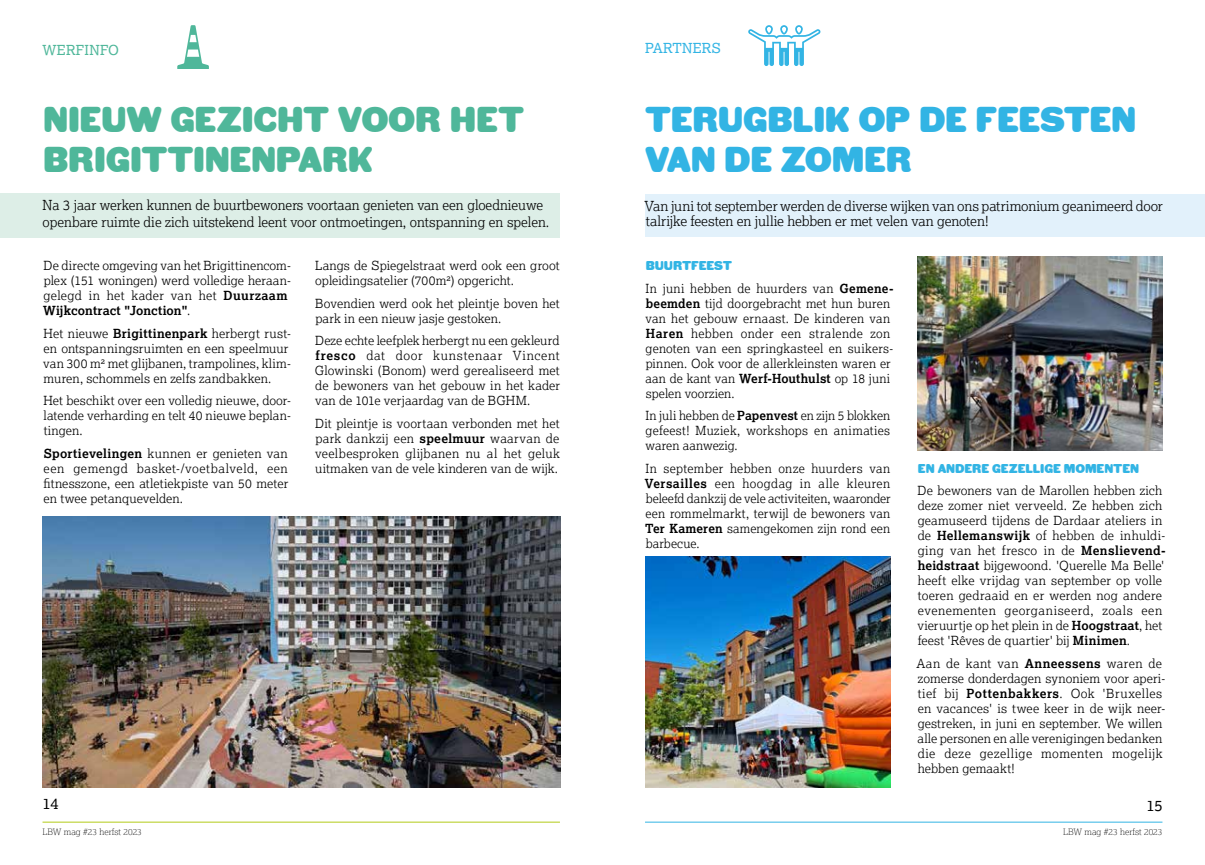
<style>
.page{position:relative;width:1205px;height:865px;background:#fff}
.page>*{position:absolute;margin:0;border:0;box-sizing:border-box;transform-origin:0 0}
.t1{font:35px/40px "HWT Gothic Round";color:#4fb79a}
.t2{font:35px/40px "HWT Gothic Round";color:#32b4e4}
.t3{font:15px "Lexia";color:#000}
.t4{font:300 13.75px/15px "Lexia";color:#000}
.t5{font:13.75px "Lexia";letter-spacing:.02em;color:#32b4e4}
.t6{font:13.75px "Lexia";letter-spacing:.02em;color:#4fb79a}
.t7{font:300 12.5px/15px "Lexia";letter-spacing:.01em;color:#000}
.t8{font:12.5px "HWT Gothic Round";color:#32b4e4}
.t9{font:100 8.75px "Lexia";color:#000}
.s1{font-weight:700}
</style>
<div class="page">
<svg style="left:748px;top:25px;width:73px;height:41px"></svg>
<div style="left:645px;top:194px;width:560px;height:43px;background:#e2f1fb"></div>
<svg style="left:177px;top:25px;width:32px;height:44px"></svg>
<img style="left:917px;top:256px;width:245px;height:194px">
<img style="left:43px;top:516px;width:518px;height:271px">
<hr style="left:645px;top:821px;width:517px;height:1px;background:#32b4e4">
<hr style="left:43px;top:821px;width:517px;height:1px;background:#b2cb18">
<div style="left:0;top:193px;width:560px;height:44px;background:#ddeee7"></div>
<img style="left:645px;top:556px;width:245px;height:231px">
<p class="t6" style="left:43px;top:41px;width:78px">WERFINFO</p>
<p class="t5" style="left:645px;top:40px;width:77px">PARTNERS</p>
<h1 class="t1" style="left:43px;top:100px;width:482px">NIEUW GEZICHT VOOR HET<br>BRIGITTINENPARK</h1>
<p class="t4" style="left:43px;top:197px;width:508px;line-height:16.5px">Na 3 jaar werken kunnen de buurtbewoners voortaan genieten van een gloednieuwe openbare ruimte die zich uitstekend leent voor ontmoetingen, ontspanning en spelen.</p>
<h1 class="t2" style="left:645px;top:100px;width:492px">TERUGBLIK OP DE FEESTEN<br>VAN DE ZOMER</h1>
<p class="t4" style="left:644px;top:198px;width:520px">Van juni tot september werden de diverse wijken van ons patrimonium geanimeerd door talrijke feesten en jullie hebben er met velen van genoten!</p>
<p class="t7" style="left:43px;top:258px;width:249px">De directe omgeving van het Brigittinencom&shy;plex (151 woningen) werd volledige heraan&shy;gelegd in het kader van het <span class="s1">Duurzaam Wijkcontract "Jonction"</span>.</p>
<p class="t7" style="left:43px;top:325px;width:249px">Het nieuwe <span class="s1">Brigittinenpark</span> herbergt rust&shy;en ontspanningsruimten en een speelmuur van 300 m² met glijbanen, trampolines, klim&shy;muren, schommels en zelfs zandbakken.</p>
<p class="t7" style="left:44px;top:393px;width:249px;text-align:justify">Het beschikt over een volledig nieuwe, door&shy;latende verharding en telt 40 nieuwe beplan&shy;tingen.</p>
<p class="t7" style="left:43px;top:445px;width:246px;text-align:justify"><span class="s1">Sportievelingen</span> kunnen er genieten van een gemengd basket-/voetbalveld, een fitnesszone, een atletiekpiste van 50 meter en twee petanquevelden.</p>
<p class="t7" style="left:315px;top:258px;width:246px">Langs de Spiegelstraat werd ook een groot opleidingsatelier (700m²) opgericht.</p>
<p class="t7" style="left:315px;top:295px;width:246px">Bovendien werd ook het pleintje boven het park in een nieuw jasje gestoken.</p>
<p class="t7" style="left:315px;top:333px;width:247px;text-align:justify">Deze echte leefplek herbergt nu een gekleurd <span class="s1">fresco</span> dat door kunstenaar Vincent Glowinski (Bonom) werd gerealiseerd met de bewoners van het gebouw in het kader van de 101e verjaardag van de BGHM.</p>
<p class="t7" style="left:315px;top:415px;width:246px;text-align:justify">Dit pleintje is voortaan verbonden met het park dankzij een <span class="s1">speelmuur</span> waarvan de veelbesproken glijbanen nu al het geluk uitmaken van de vele kinderen van de wijk.</p>
<p class="t8" style="left:646px;top:259px;width:87px">BUURTFEEST</p>
<p class="t7" style="left:645px;top:280px;width:250px">In juni hebben de huurders van <span class="s1">Gemene&shy;beemden</span> tijd doorgebracht met hun buren van het gebouw ernaast. De kinderen van <span class="s1">Haren</span> hebben onder een stralende zon genoten van een springkasteel en suikers&shy;pinnen. Ook voor de allerkleinsten waren er aan de kant van <span class="s1">Werf-Houthulst</span> op 18 juni spelen voorzien.</p>
<p class="t7" style="left:645px;top:408px;width:246px;text-align:justify">In juli hebben de <span class="s1">Papenvest</span> en zijn 5 blokken gefeest! Muziek, workshops en animaties waren aanwezig.</p>
<p class="t7" style="left:645px;top:460px;width:247px;text-align:justify">In september hebben onze huurders van <span class="s1">Versailles</span> een hoogdag in alle kleuren beleefd dankzij de vele activiteiten, waaronder een rommelmarkt, terwijl de bewoners van <span class="s1">Ter Kameren</span> samengekomen zijn rond een barbecue.</p>
<p class="t8" style="left:918px;top:461px;width:222px">EN ANDERE GEZELLIGE MOMENTEN</p>
<p class="t7" style="left:917px;top:483px;width:250px">De bewoners van de Marollen hebben zich deze zomer niet verveeld. Ze hebben zich geamuseerd tijdens de Dardaar ateliers in de <span class="s1">Hellemanswijk</span> of hebben de inhuldi&shy;ging van het fresco in de <span class="s1">Menslievend&shy;heidstraat</span> bijgewoond. 'Querelle Ma Belle' heeft elke vrijdag van september op volle toeren gedraaid en er werden nog andere evenementen georganiseerd, zoals een vieruurtje op het plein in de <span class="s1">Hoogstraat</span>, het feest 'Rêves de quartier' bij <span class="s1">Minimen</span>.</p>
<p class="t7" style="left:916px;top:655px;width:250px">Aan de kant van <span class="s1">Anneessens</span> waren de zomerse donderdagen synoniem voor aperi&shy;tief bij <span class="s1">Pottenbakkers</span>. Ook 'Bruxelles en vacances' is twee keer in de wijk neer&shy;gestreken, in juni en september. We willen alle personen en alle verenigingen bedanken die deze gezellige momenten mogelijk hebben gemaakt!</p>
<p class="t3" style="left:43px;top:794px;width:18px">14</p>
<p class="t3" style="left:1146px;top:795px;width:18px">15</p>
<p class="t9" style="left:43px;top:826px;width:101px">LBW mag #23 herfst 2023</p>
<p class="t9" style="left:1063px;top:826px;width:101px">LBW mag #23 herfst 2023</p>
</div>
